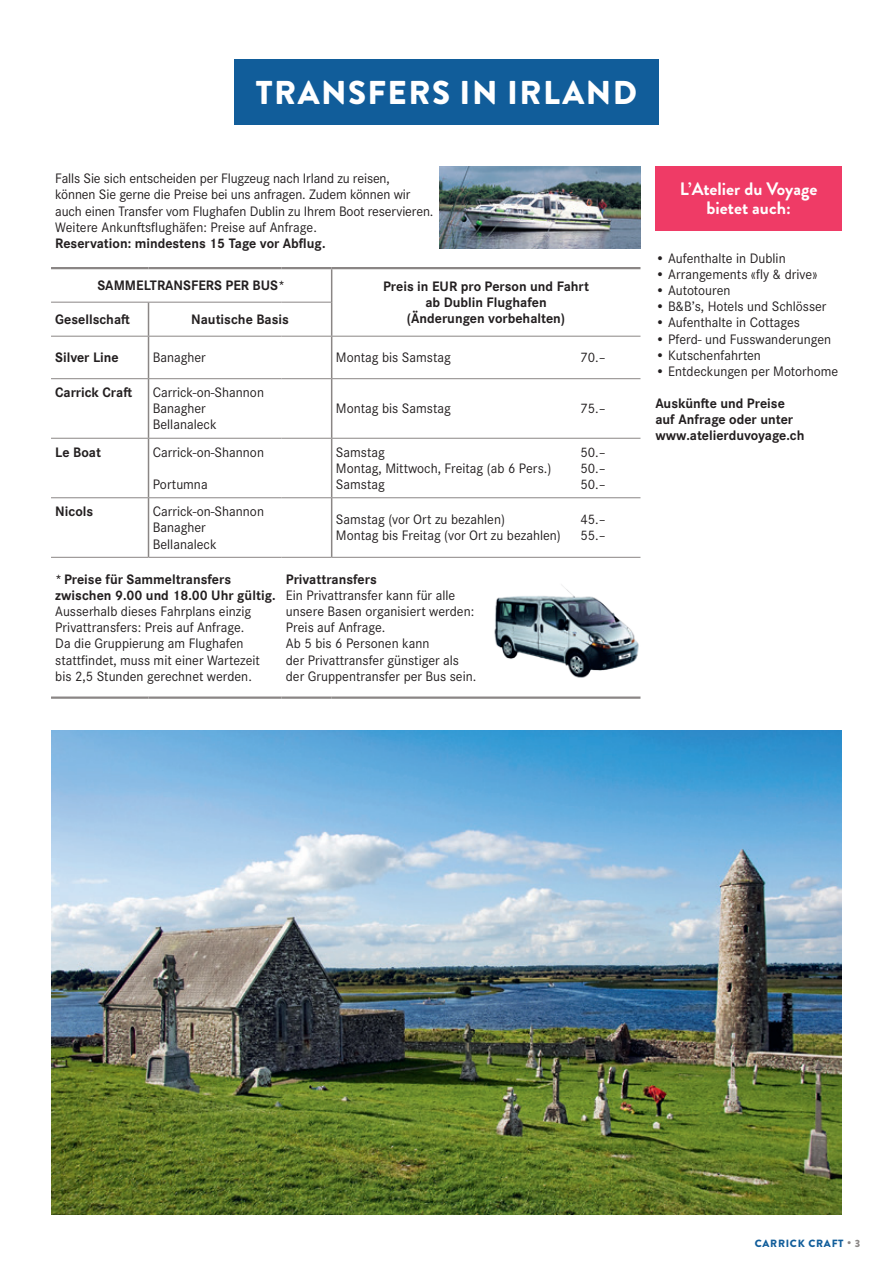
<style>
.page{position:relative;width:893px;height:1263px;background:#fff}
.page>*{position:absolute;margin:0;border:0;box-sizing:border-box;transform-origin:0 0}
.t1{font:900 33px "Brandon Grotesque";letter-spacing:.045em;color:#fff}
.t2{font:700 18px/19.5px "Brandon Grotesque";color:#fff;text-align:center}
.t3{font:14.25px/16.2px "Corporate S Pro";color:#231f20}
.t4{font:700 14.25px/16px "Corporate S Pro";color:#231f20}
.t5{font:900 10.5px "Brandon Grotesque";letter-spacing:.07em;color:#115d9a}
.s1{color:#8a8685}
</style>
<div class="page">
<img style="left:51px;top:730px;width:791px;height:484px">
<div style="left:655px;top:166px;width:187px;height:65px;background:#ef3b66"></div>
<img style="left:439px;top:166px;width:201px;height:82px">
<hr style="left:51px;top:267px;width:97px;height:2px;background:#8a8685">
<hr style="left:148px;top:267px;width:134px;height:2px;background:#8a8685">
<hr style="left:282px;top:267px;width:50px;height:2px;background:#8a8685">
<hr style="left:332px;top:267px;width:308px;height:2px;background:#8a8685">
<hr style="left:51px;top:302px;width:97px;height:1px;background:#8a8685">
<hr style="left:148px;top:302px;width:134px;height:1px;background:#8a8685">
<hr style="left:282px;top:302px;width:49px;height:1px;background:#8a8685">
<hr style="left:331px;top:269px;width:1px;height:33px;background:#8a8685">
<hr style="left:148px;top:302px;width:1px;height:34px;background:#8a8685">
<hr style="left:331px;top:302px;width:1px;height:34px;background:#8a8685">
<hr style="left:148px;top:337px;width:1px;height:41px;background:#8a8685">
<hr style="left:331px;top:337px;width:1px;height:41px;background:#8a8685">
<hr style="left:148px;top:379px;width:1px;height:59px;background:#8a8685">
<hr style="left:331px;top:379px;width:1px;height:59px;background:#8a8685">
<hr style="left:148px;top:439px;width:1px;height:58px;background:#8a8685">
<hr style="left:331px;top:439px;width:1px;height:58px;background:#8a8685">
<hr style="left:148px;top:498px;width:1px;height:59px;background:#8a8685">
<hr style="left:331px;top:498px;width:1px;height:59px;background:#8a8685">
<hr style="left:51px;top:336px;width:97px;height:1px;background:#8a8685">
<hr style="left:148px;top:336px;width:134px;height:1px;background:#8a8685">
<hr style="left:282px;top:336px;width:50px;height:1px;background:#8a8685">
<hr style="left:332px;top:336px;width:308px;height:1px;background:#8a8685">
<hr style="left:51px;top:378px;width:97px;height:1px;background:#8a8685">
<hr style="left:148px;top:378px;width:134px;height:1px;background:#8a8685">
<hr style="left:282px;top:378px;width:50px;height:1px;background:#8a8685">
<hr style="left:332px;top:378px;width:308px;height:1px;background:#8a8685">
<hr style="left:51px;top:438px;width:97px;height:1px;background:#8a8685">
<hr style="left:148px;top:438px;width:134px;height:1px;background:#8a8685">
<hr style="left:282px;top:438px;width:50px;height:1px;background:#8a8685">
<hr style="left:332px;top:438px;width:308px;height:1px;background:#8a8685">
<hr style="left:51px;top:497px;width:97px;height:1px;background:#8a8685">
<hr style="left:148px;top:497px;width:134px;height:1px;background:#8a8685">
<hr style="left:282px;top:497px;width:50px;height:1px;background:#8a8685">
<hr style="left:332px;top:497px;width:308px;height:1px;background:#8a8685">
<hr style="left:51px;top:557px;width:97px;height:1px;background:#8a8685">
<hr style="left:148px;top:557px;width:134px;height:1px;background:#8a8685">
<hr style="left:282px;top:557px;width:50px;height:1px;background:#8a8685">
<hr style="left:332px;top:557px;width:308px;height:1px;background:#8a8685">
<hr style="left:51px;top:696px;width:97px;height:3px;background:#8a8685">
<hr style="left:148px;top:696px;width:134px;height:3px;background:#8a8685">
<hr style="left:282px;top:696px;width:50px;height:3px;background:#8a8685">
<hr style="left:332px;top:696px;width:308px;height:3px;background:#8a8685">
<img style="left:494px;top:584px;width:145px;height:94px">
<div style="left:234px;top:60px;width:425px;height:65px;background:#115d9a"></div>
<h1 class="t1" style="left:256px;top:69px;width:383px">TRANSFERS IN IRLAND</h1>
<p class="t3" style="left:55px;top:169px;width:380px">Falls Sie sich entscheiden per Flugzeug nach Irland zu reisen, können Sie gerne die Preise bei uns anfragen. Zudem können wir auch einen Transfer vom Flughafen Dublin zu Ihrem Boot reservieren.<br>Weitere Ankunftsflughäfen: Preise auf Anfrage.</p>
<p class="t4" style="left:55px;top:234px;width:272px">Reservation: mindestens 15 Tage vor Abflug.</p>
<p class="t4" style="left:98px;top:276px;width:189px">SAMMELTRANSFERS PER BUS*</p>
<p class="t4" style="left:383px;top:277px;width:207px;text-align:center">Preis in EUR pro Person und Fahrt ab Dublin Flughafen</p>
<p class="t4" style="left:55px;top:310px;width:76px">Gesellschaft</p>
<p class="t4" style="left:191px;top:310px;width:99px">Nautische Basis</p>
<p class="t4" style="left:407px;top:309px;width:160px">(Änderungen vorbehalten)</p>
<p class="t4" style="left:55px;top:348px;width:65px">Silver Line</p>
<p class="t3" style="left:153px;top:348px;width:55px">Banagher</p>
<p class="t3" style="left:336px;top:348px;width:116px">Montag bis Samstag</p>
<p class="t3" style="left:580px;top:348px;width:27px">70.–</p>
<p class="t4" style="left:55px;top:383px;width:78px">Carrick Craft</p>
<p class="t3" style="left:153px;top:383px;width:113px">Carrick-on-Shannon<br>Banagher<br>Bellanaleck</p>
<p class="t3" style="left:336px;top:399px;width:116px">Montag bis Samstag</p>
<p class="t3" style="left:580px;top:399px;width:27px">75.–</p>
<p class="t4" style="left:55px;top:443px;width:47px">Le Boat</p>
<p class="t3" style="left:153px;top:443px;width:113px">Carrick-on-Shannon</p>
<p class="t3" style="left:153px;top:475px;width:56px">Portumna</p>
<p class="t3" style="left:336px;top:443px;width:50px">Samstag</p>
<p class="t3" style="left:580px;top:443px;width:27px">50.–</p>
<p class="t3" style="left:336px;top:459px;width:217px">Montag, Mittwoch, Freitag (ab 6 Pers.)</p>
<p class="t3" style="left:580px;top:459px;width:27px">50.–</p>
<p class="t3" style="left:336px;top:475px;width:50px">Samstag</p>
<p class="t3" style="left:580px;top:475px;width:27px">50.–</p>
<p class="t4" style="left:55px;top:502px;width:40px">Nicols</p>
<p class="t3" style="left:153px;top:502px;width:113px">Carrick-on-Shannon<br>Banagher<br>Bellanaleck</p>
<p class="t3" style="left:336px;top:510px;width:171px">Samstag (vor Ort zu bezahlen)</p>
<p class="t3" style="left:580px;top:510px;width:27px">45.–</p>
<p class="t3" style="left:336px;top:527px;width:226px">Montag bis Freitag (vor Ort zu bezahlen)</p>
<p class="t3" style="left:580px;top:527px;width:27px">55.–</p>
<p class="t4" style="left:55px;top:570px;width:222px">* Preise für Sammeltransfers zwischen 9.00 und 18.00 Uhr gültig.</p>
<p class="t3" style="left:55px;top:602px;width:206px">Ausserhalb dieses Fahrplans einzig Privattransfers: Preis auf Anfrage.<br>Da die Gruppierung am Flughafen stattfindet, muss mit einer Wartezeit bis 2,5 Stunden gerechnet werden.</p>
<p class="t4" style="left:286px;top:570px;width:92px">Privattransfers</p>
<p class="t3" style="left:286px;top:586px;width:192px">Ein Privattransfer kann für alle unsere Basen organisiert werden:<br>Preis auf Anfrage.<br>Ab 5 bis 6 Personen kann<br>der Privattransfer günstiger als der Gruppentransfer per Bus sein.</p>
<p class="t2" style="left:680px;top:179px;width:139px">L’Atelier du Voyage bietet auch:</p>
<p class="t3" style="left:655px;top:249px;width:132px">• Aufenthalte in Dublin</p>
<p class="t3" style="left:655px;top:265px;width:164px">• Arrangements «fly &amp; drive»</p>
<p class="t3" style="left:655px;top:281px;width:77px">• Autotouren</p>
<p class="t3" style="left:655px;top:297px;width:173px">• B&amp;B’s, Hotels und Schlösser</p>
<p class="t3" style="left:655px;top:313px;width:146px">• Aufenthalte in Cottages</p>
<p class="t3" style="left:655px;top:330px;width:177px">• Pferd- und Fusswanderungen</p>
<p class="t3" style="left:655px;top:346px;width:107px">• Kutschenfahrten</p>
<p class="t3" style="left:655px;top:362px;width:184px">• Entdeckungen per Motorhome</p>
<p class="t4" style="left:655px;top:394px;width:151px">Auskünfte und Preise auf Anfrage oder unter www.atelierduvoyage.ch</p>
<p class="t5" style="left:755px;top:1235px;width:107px">CARRICK CRAFT <span class="s1">• 3</span></p>
</div>
